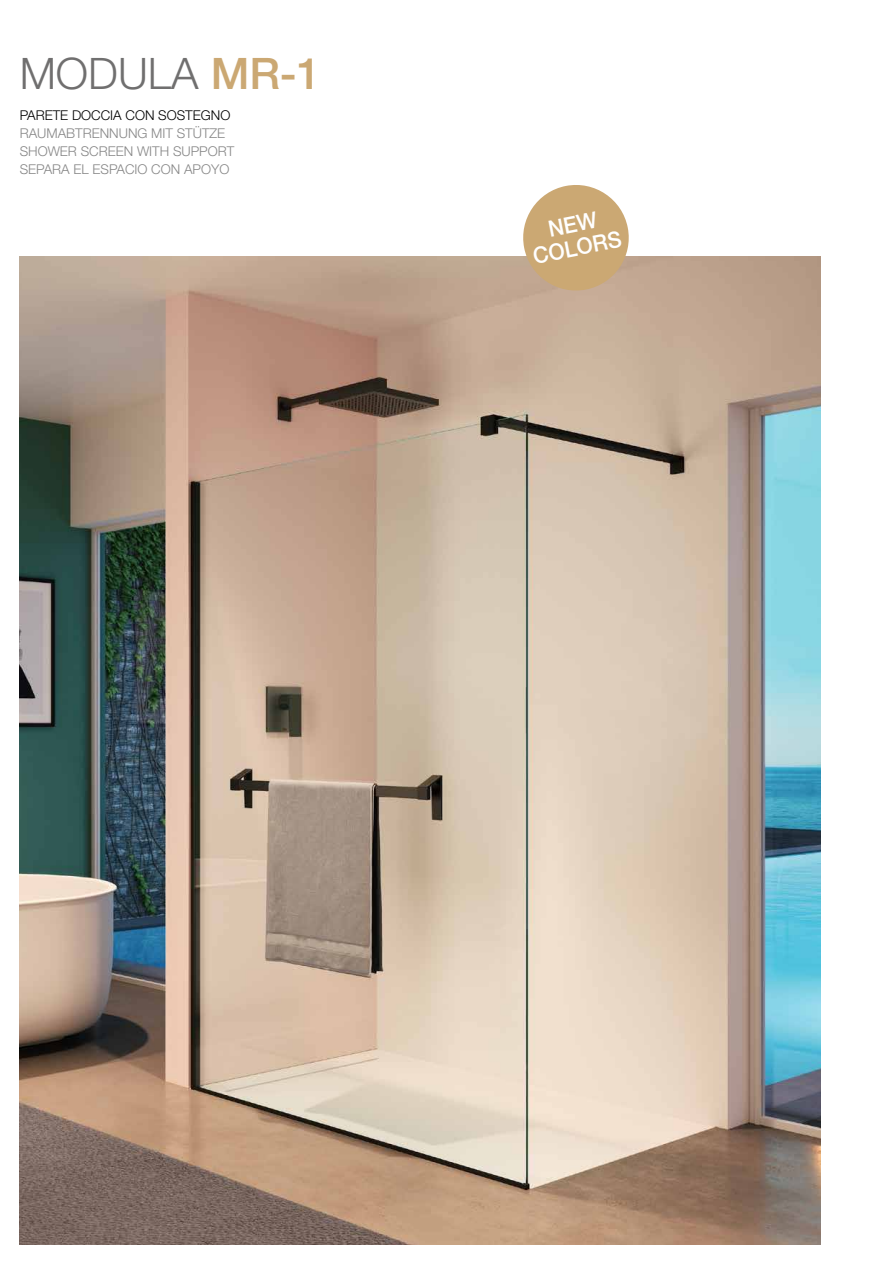
<style>
.page{position:relative;width:893px;height:1263px;background:#fff}
.page>*{position:absolute;margin:0;border:0;box-sizing:border-box;transform-origin:0 0}
.t1{font:300 43.5px "Helvetica Neue LT Std";color:#706f6f}
.t2{font:500 22.65px/23.9px "Helvetica Neue LT Std";color:#fff;text-align:center;scale:.95 1}
.t3{font:300 13.5px/18px "Helvetica Neue LT Std";color:#878787}
.t4{font:300 13.5px "Helvetica Neue LT Std";color:#000}
.s1{font-weight:500;color:#cba873}
</style>
<div class="page">
<img style="left:20px;top:257px;width:801px;height:987px">
<svg style="left:519px;top:185px;width:114px;height:110px;background:#d1b48c"></svg>
<h1 class="t1" style="left:20px;top:47px;width:303px">MODULA <span class="s1">MR-1</span></h1>
<p class="t4" style="left:20px;top:107px;width:212px">PARETE DOCCIA CON SOSTEGNO</p>
<p class="t3" style="left:20px;top:124px;width:216px">RAUMABTRENNUNG MIT STÜTZE<br>SHOWER SCREEN WITH SUPPORT<br>SEPARA EL ESPACIO CON APOYO</p>
<h2 class="t2" style="left:526px;top:221px;width:96px;rotate:-11deg">NEW<br>COLORS</h2>
</div>
